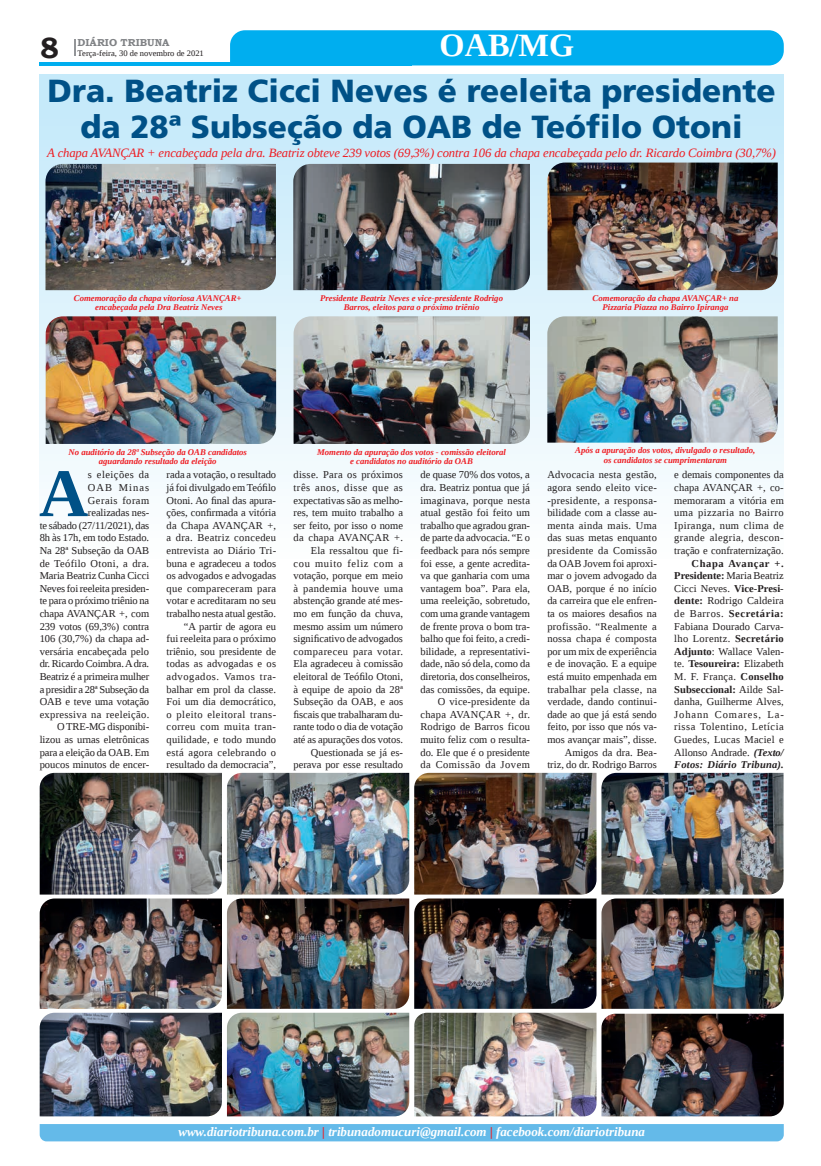
<style>
.page{position:relative;width:821px;height:1166px;background:#fff}
.page>*{position:absolute;margin:0;border:0;box-sizing:border-box;transform-origin:0 0}
.t1{font:700 68.25px "Liberation Serif";color:#005187}
.t2{font:700 32.38px "Liberation Serif";color:#fff}
.t3{font:900 31.94px/36.3px "Frutiger LT Std";color:#005187;text-align:center}
.t4{font:700 29.31px "Bookman Old Style";color:#231f20}
.t5{font:italic 700 12.95px "Liberation Serif";color:#fff}
.t6{font:italic 12.69px "Liberation Serif";letter-spacing:-.01em;color:#ee1d23}
.t7{font:10.5px/12.6px "Liberation Serif";color:#231f20;text-align:right}
.t8{font:700 10.06px "Bookman Old Style";color:#808285}
.t9{font:italic 700 8.75px/9.6px "Liberation Serif";color:#ee1d23;text-align:center}
.t10{font:8.4px "Liberation Serif";color:#231f20}
.s1{font-weight:700}
.s2{font-weight:700;font-style:italic}
.s3{color:#ee1d23}
</style>
<div class="page">
<div style="left:39px;top:74px;width:745px;height:535px;background:linear-gradient(to bottom,#c0e6f6,#fffffd)"></div>
<svg style="left:74px;top:39px;width:2px;height:17px"></svg>
<hr style="left:40px;top:62px;width:372px;height:3px;background:#00aeef">
<div style="left:230px;top:30px;width:554px;height:35px;background:#00aeef"></div>
<div style="left:40px;top:1124px;width:744px;height:17px;background:#64bae9"></div>
<img style="left:294px;top:316px;width:236px;height:128px">
<img style="left:40px;top:773px;width:182px;height:121px">
<img style="left:227px;top:1013px;width:182px;height:103px">
<img style="left:414px;top:1013px;width:183px;height:103px">
<img style="left:227px;top:773px;width:182px;height:121px">
<img style="left:414px;top:773px;width:183px;height:121px">
<img style="left:227px;top:898px;width:182px;height:111px">
<img style="left:601px;top:898px;width:183px;height:111px">
<img style="left:40px;top:898px;width:182px;height:111px">
<img style="left:414px;top:898px;width:183px;height:111px">
<img style="left:46px;top:316px;width:230px;height:128px">
<img style="left:293px;top:164px;width:237px;height:126px">
<img style="left:45px;top:164px;width:231px;height:126px">
<img style="left:548px;top:163px;width:230px;height:127px">
<img style="left:547px;top:316px;width:231px;height:127px">
<img style="left:601px;top:773px;width:183px;height:121px">
<img style="left:601px;top:1014px;width:183px;height:102px">
<img style="left:40px;top:1013px;width:182px;height:103px">
<h2 class="t2" style="left:439px;top:24px;width:136px">OAB/MG</h2>
<h3 class="t3" style="left:48px;top:72px;width:730px">Dra. Beatriz Cicci Neves é reeleita presidente da 28ª Subseção da OAB de Teófilo Otoni</h3>
<p class="t8" style="left:78px;top:35px;width:93px">DIÁRIO TRIBUNA</p>
<h3 class="t4" style="left:40px;top:27px;width:21px">8</h3>
<p class="t10" style="left:78px;top:48px;width:128px">Terça-feira, 30 de novembro de 2021</p>
<p class="t6" style="left:47px;top:145px;width:730px">A chapa AVANÇAR + encabeçada pela dra. Beatriz obteve 239 votos (69,3%) contra 106 da chapa encabeçada pelo dr. Ricardo Coimbra (30,7%)</p>
<p class="t9" style="left:74px;top:293px;width:169px">Comemoração da chapa vitoriosa AVANÇAR+ encabeçada pela Dra Beatriz Neves</p>
<p class="t9" style="left:68px;top:447px;width:180px">No auditório da 28ª Subseção da OAB candidatos aguardando resultado da eleição</p>
<p class="t9" style="left:320px;top:293px;width:184px">Presidente Beatriz Neves e vice-presidente Rodrigo<br>Barros, eleitos para o próximo triênio</p>
<p class="t9" style="left:593px;top:293px;width:147px">Comemoração da chapa AVANÇAR+ na<br>Pizzaria Piazza no Bairro Ipiranga</p>
<p class="t9" style="left:317px;top:447px;width:190px">Momento da apuração dos votos - comissão eleitoral e candidatos no auditório da OAB</p>
<p class="t9" style="left:575px;top:445px;width:182px">Após a apuração dos votos, divulgado o resultado, os candidatos se cumprimentaram</p>
<h1 class="t1" style="left:39px;top:447px;width:51px">A</h1>
<p class="t7" style="left:40px;top:468px;width:111px">s eleições da<br>OAB Minas<br>Gerais foram<br>realizadas nes-<br>te sábado (27/11/2021), das<br>8h às 17h, em todo Estado.<br>Na 28ª Subseção da OAB de Teófilo Otoni, a dra.<br>Maria Beatriz Cunha Cicci<br>Neves foi reeleita presiden&shy;te para o próximo triênio na chapa AVANÇAR +, com<br>239 votos (69,3%) contra<br>106 (30,7%) da chapa ad&shy;versária encabeçada pelo dr. Ricardo Coimbra. A dra.<br>Beatriz é a primeira mulher a presidir a 28ª Subseção da<br>OAB e teve uma votação expressiva na reeleição.<br>O TRE-MG disponibi&shy;lizou as urnas eletrônicas para a eleição da OAB. Em poucos minutos de encer-</p>
<p class="t7" style="left:167px;top:468px;width:111px">rada a votação, o resultado já foi divulgado em Teófilo<br>Otoni. Ao final das apura&shy;ções, confirmada a vitória da Chapa AVANÇAR +, a dra. Beatriz concedeu entrevista ao Diário Tri&shy;buna e agradeceu a todos os advogados e advogadas que compareceram para votar e acreditaram no seu trabalho nesta atual gestão. “A partir de agora eu<br>fui reeleita para o próximo triênio, sou presidente de todas as advogadas e os advogados. Vamos tra&shy;balhar em prol da classe.<br>Foi um dia democrático, o pleito eleitoral trans&shy;correu com muita tran&shy;quilidade, e todo mundo está agora celebrando o resultado da democracia”,</p>
<p class="t7" style="left:294px;top:468px;width:111px">disse. Para os próximos três anos, disse que as expectativas são as melho&shy;res, tem muito trabalho a ser feito, por isso o nome da chapa AVANÇAR +.<br>Ela ressaltou que fi&shy;cou muito feliz com a votação, porque em meio à pandemia houve uma abstenção grande até mes&shy;mo em função da chuva, mesmo assim um número significativo de advogados compareceu para votar.<br>Ela agradeceu à comissão eleitoral de Teófilo Otoni, à equipe de apoio da 28ª<br>Subseção da OAB, e aos fiscais que trabalharam du&shy;rante todo o dia de votação até as apurações dos votos.<br>Questionada se já es&shy;perava por esse resultado</p>
<p class="t7" style="left:420px;top:468px;width:111px">de quase 70% dos votos, a dra. Beatriz pontua que já imaginava, porque nesta atual gestão foi feito um trabalho que agradou gran&shy;de parte da advocacia. “E o feedback para nós sempre foi esse, a gente acredita&shy;va que ganharia com uma vantagem boa”. Para ela, uma reeleição, sobretudo, com uma grande vantagem de frente prova o bom tra&shy;balho que foi feito, a credi&shy;bilidade, a representativi&shy;dade, não só dela, como da diretoria, dos conselheiros, das comissões, da equipe.<br>O vice-presidente da chapa AVANÇAR +, dr.<br>Rodrigo de Barros ficou muito feliz com o resulta&shy;do. Ele que é o presidente da Comissão da Jovem</p>
<p class="t7" style="left:547px;top:468px;width:111px">Advocacia nesta gestão, agora sendo eleito vice--presidente, a responsa&shy;bilidade com a classe au&shy;menta ainda mais. Uma das suas metas enquanto presidente da Comissão da OAB Jovem foi aproxi&shy;mar o jovem advogado da<br>OAB, porque é no início da carreira que ele enfren&shy;ta os maiores desafios na profissão. “Realmente a nossa chapa é composta por um mix de experiência e de inovação. E a equipe está muito empenhada em trabalhar pela classe, na verdade, dando continui&shy;dade ao que já está sendo feito, por isso que nós va&shy;mos avançar mais”, disse.<br>Amigos da dra. Bea&shy;triz, do dr. Rodrigo Barros</p>
<p class="t7" style="left:674px;top:468px;width:111px;text-align:justify">e demais componentes da chapa AVANÇAR +, co&shy;memoraram a vitória em uma pizzaria no Bairro Ipiranga, num clima de grande alegria, descon&shy;tração e confraternização.</p>
<p class="t7" style="left:674px;top:557px;width:111px;text-align:justify;text-indent:17px"><span class="s1">Chapa Avançar +.<br>Presidente:</span> Maria Beatriz Cicci Neves. <span class="s1">Vice-Presi&shy;dente:</span> Rodrigo Caldeira de Barros. <span class="s1">Secretária:<br></span>Fabiana Dourado Carva&shy;lho Lorentz. <span class="s1">Secretário Adjunto</span>: Wallace Valen&shy;te. <span class="s1">Tesoureira:</span> Elizabeth M. F. França. <span class="s1">Conselho Subseccional:</span> Ailde Sal&shy;danha, Guilherme Alves, Johann Comares, La&shy;rissa Tolentino, Letícia Guedes, Lucas Maciel e Allonso Andrade. <span class="s2">(Texto/ Fotos: Diário Tribuna).</span></p>
<p class="t5" style="left:178px;top:1123px;width:468px">www.diariotribuna.com.br <span class="s3">|</span> tribunadomucuri@gmail.com <span class="s3">|</span> facebook.com/diariotribuna</p>
</div>
